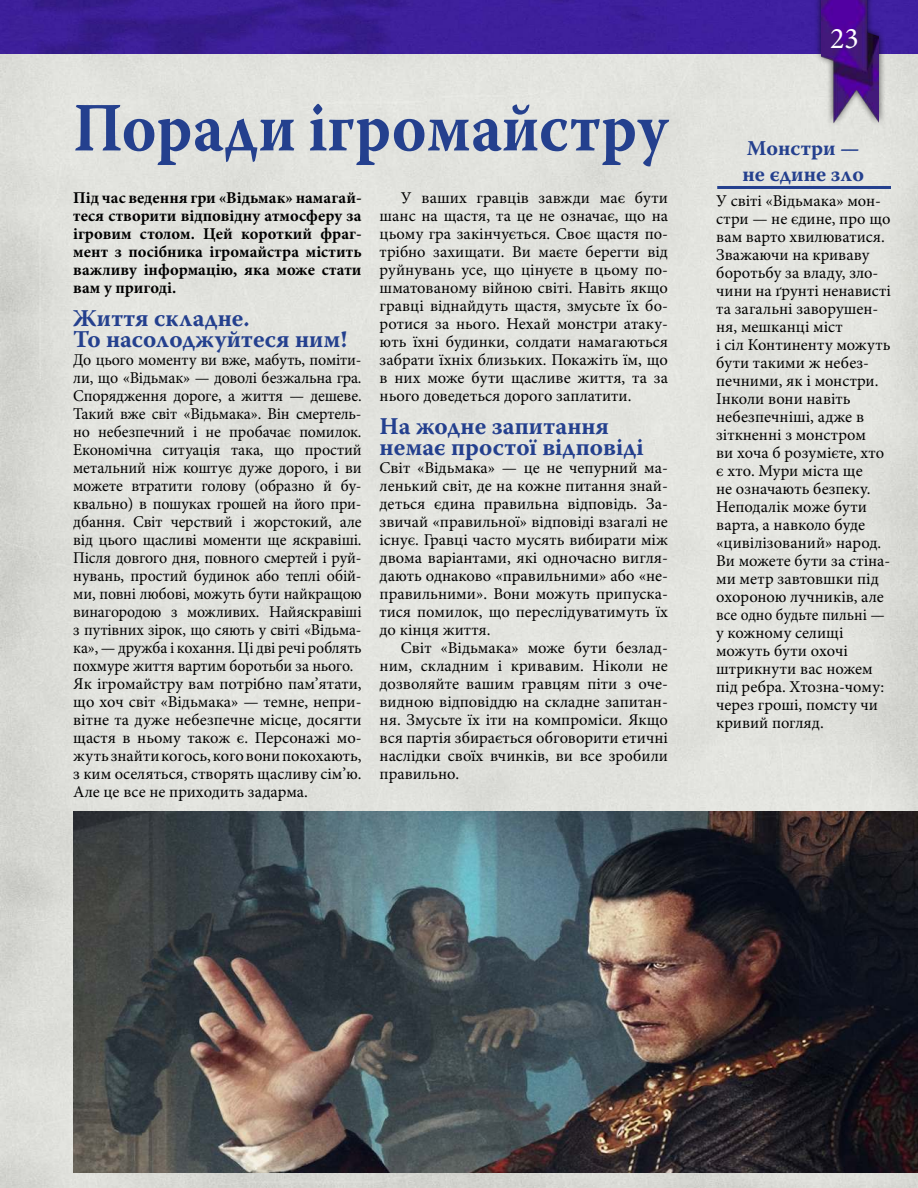
<style>
.page{position:relative;width:918px;height:1188px;background:#fff}
.page>*{position:absolute;margin:0;border:0;box-sizing:border-box;transform-origin:0 0}
.t1{font:700 69px "Warnock Pro";color:#24408e;scale:.91 1}
.t2{font:30px "Minion Pro";color:#fff}
.t3{font:700 24px/21px "Warnock Pro";color:#24408e}
.t4{font:700 21px/25.2px "Warnock Pro";color:#24408e}
.t5{font:16.5px/18px "Minion Pro";color:#000;text-align:justify}
.t6{font:700 16.5px/18px "Minion Pro";color:#000;text-align:justify}
</style>
<div class="page">
<img style="left:0;top:54px;width:918px;height:1134px">
<img style="left:0;top:0;width:918px;height:54px">
<div style="left:814px;top:0;width:72px;height:128px;background:#000;opacity:.75"></div>
<img style="left:821px;top:0;width:58px;height:140px">
<hr style="left:717px;top:186px;width:174px;height:3px;background:#24408e">
<img style="left:73px;top:811px;width:845px;height:361px">
<h1 class="t1" style="left:73px;top:86px;width:655px">Поради ігромайстру</h1>
<p class="t6" style="left:73px;top:189px;width:290px">Під час ведення гри «Відьмак» намагай&shy;теся створити відповідну атмосферу за ігровим столом. Цей короткий фраг&shy;мент з посібника ігромайстра містить важливу інформацію, яка може стати вам у пригоді.</p>
<h3 class="t3" style="left:73px;top:307px;width:275px">Життя складне.<br>То насолоджуйтеся ним!</h3>
<p class="t5" style="left:73px;top:351px;width:290px;text-align:left">До цього моменту ви вже, мабуть, поміти&shy;ли, що «Відьмак» — доволі безжальна гра.<br>Спорядження дороге, а життя — дешеве.<br>Такий вже світ «Відьмака». Він смертель&shy;но небезпечний і не пробачає помилок.<br>Економічна ситуація така, що простий метальний ніж коштує дуже дорого, і ви можете втратити голову (образно й бу&shy;квально) в пошуках грошей на його при&shy;дбання. Світ черствий і жорстокий, але від цього щасливі моменти ще яскравіші.<br>Після довгого дня, повного смертей і руй&shy;нувань, простий будинок або теплі обій&shy;ми, повні любові, можуть бути найкращою винагородою з можливих. Найяскравіші з путівних зірок, що сяють у світі «Відьма&shy;ка», — дружба і кохання. Ці дві речі роблять похмуре життя вартим боротьби за нього.<br>Як ігромайстру вам потрібно пам’ятати, що хоч світ «Відьмака» — темне, непри&shy;вітне та дуже небезпечне місце, досягти щастя в ньому також є. Персонажі мо&shy;жуть знайти когось, кого вони покохають, з ким оселяться, створять щасливу сім’ю.<br>Але це все не приходить задарма.</p>
<p class="t5" style="left:380px;top:189px;width:290px;text-indent:21px">У ваших гравців завжди має бути шанс на щастя, та це не означає, що на цьому гра закінчується. Своє щастя по&shy;трібно захищати. Ви маєте берегти від руйнувань усе, що цінуєте в цьому по&shy;шматованому війною світі. Навіть якщо гравці віднайдуть щастя, змусьте їх бо&shy;ротися за нього. Нехай монстри атаку&shy;ють їхні будинки, солдати намагаються забрати їхніх близьких. Покажіть їм, що в них може бути щасливе життя, та за нього доведеться дорого заплатити.</p>
<h3 class="t3" style="left:380px;top:415px;width:266px">На жодне запитання немає простої відповіді</h3>
<p class="t5" style="left:380px;top:459px;width:290px">Світ «Відьмака» — це не чепурний ма&shy;ленький світ, де на кожне питання знай&shy;деться єдина правильна відповідь. За&shy;звичай «правильної» відповіді взагалі не існує. Гравці часто мусять вибирати між двома варіантами, які одночасно вигля&shy;дають однаково «правильними» або «не&shy;правильними». Вони можуть припуска&shy;тися помилок, що переслідуватимуть їх до кінця життя.</p>
<p class="t5" style="left:380px;top:639px;width:290px;text-indent:21px">Світ «Відьмака» може бути безлад&shy;ним, складним і кривавим. Ніколи не дозволяйте вашим гравцям піти з оче&shy;видною відповіддю на складне запитан&shy;ня. Змусьте їх іти на компроміси. Якщо вся партія збирається обговорити етичні наслідки своїх вчинків, ви все зробили правильно.</p>
<h2 class="t2" style="left:830px;top:24px;width:30px">23</h2>
<p class="t4" style="left:743px;top:135px;width:123px">Монстри — не єдине зло</p>
<p class="t5" style="left:716px;top:192px;width:176px;text-align:left">У світі «Відьмака» мон&shy;стри — не єдине, про що вам варто хвилюватися.<br>Зважаючи на криваву боротьбу за владу, зло&shy;чини на ґрунті ненависті та загальні заворушен&shy;ня, мешканці міст<br>і сіл Континенту можуть бути такими ж небез&shy;печними, як і монстри.<br>Інколи вони навіть небезпечніші, адже в зіткненні з монстром<br>ви хоча б розумієте, хто є хто. Мури міста ще<br>не означають безпеку.<br>Неподалік може бути варта, а навколо буде «цивілізований» народ.<br>Ви можете бути за стіна&shy;ми метр завтовшки під охороною лучників, але все одно будьте пильні — у кожному селищі можуть бути охочі штрикнути вас ножем під ребра. Хтозна-чому: через гроші, помсту чи кривий погляд.</p>
</div>
